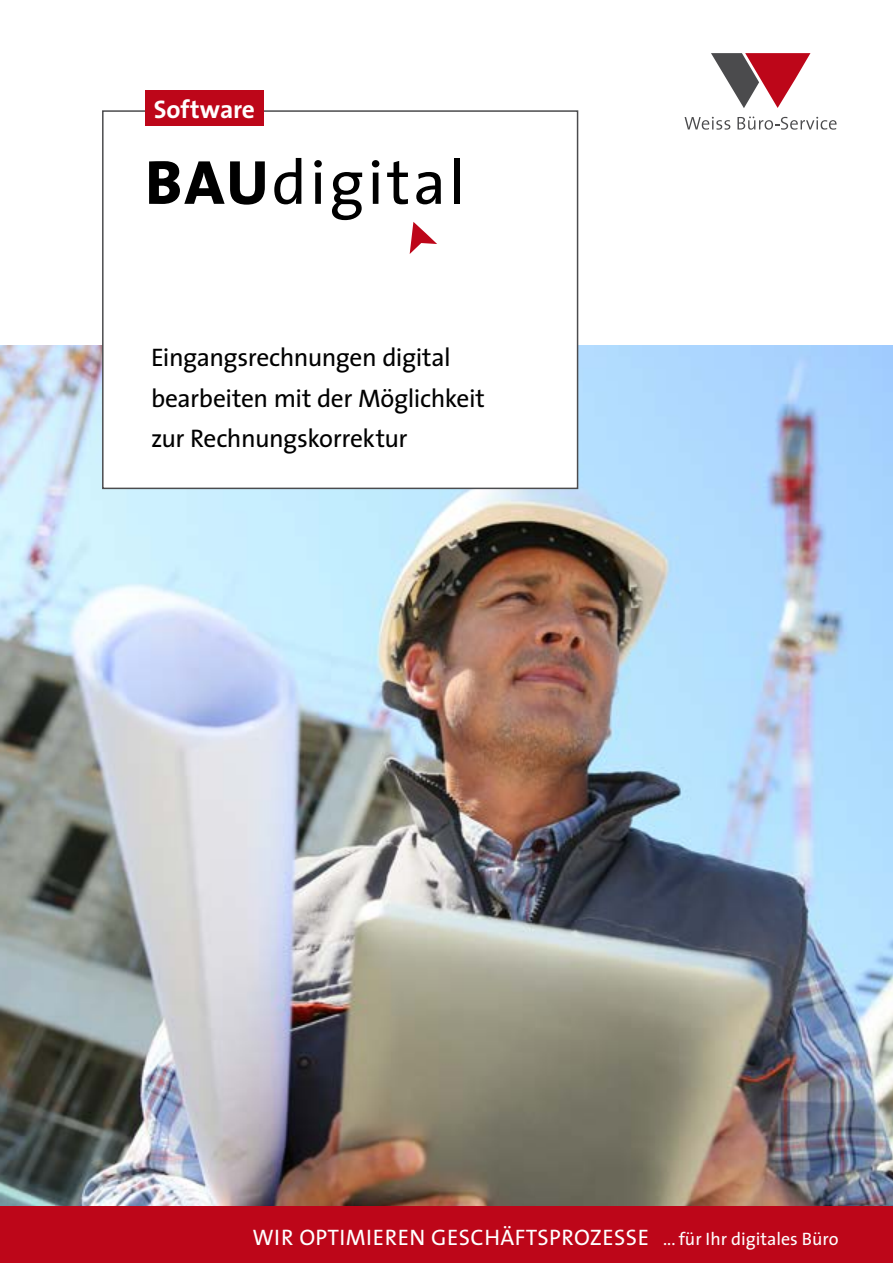
<style>
.page{position:relative;width:893px;height:1263px;background:#fff}
.page>*{position:absolute;margin:0;border:0;box-sizing:border-box;transform-origin:0 0}
.t1{font:62.85px "The Sans";letter-spacing:.05em;color:#000}
.t2{font:25.5px/40.5px "The Sans";letter-spacing:-.02em;color:#000}
.t3{font:700 25.5px "The Sans";letter-spacing:-.005em;color:#fff}
.t4{font:22.5px "The Sans";letter-spacing:.02em;color:#fff}
.s1{font-weight:800}
.s2{font-size:18px}
</style>
<div class="page">
<img style="left:0;top:346px;width:893px;height:860px">
<svg style="left:711px;top:53px;width:99px;height:55px"></svg>
<svg style="left:684px;top:117px;width:46px;height:13px"></svg>
<svg style="left:737px;top:116px;width:99px;height:14px"></svg>
<div style="left:0;top:1206px;width:893px;height:57px;background:#bd0619"></div>
<div style="left:103px;top:111px;width:475px;height:377px;background:#fff"></div>
<div style="left:102px;top:110px;width:476px;height:379px;border:2px solid #4b4b4d"></div>
<div style="left:145px;top:91px;width:119px;height:35px;background:#bd0619"></div>
<svg style="left:410px;top:222px;width:27px;height:32px"></svg>
<p class="t3" style="left:154px;top:88px;width:103px">Software</p>
<h1 class="t1" style="left:145px;top:130px;width:322px"><span class="s1">BAU</span>digital</h1>
<p class="t2" style="left:151px;top:337px;width:335px">Eingangsrechnungen digital bearbeiten mit der Möglichkeit zur Rechnungskorrektur</p>
<p class="t4" style="left:252px;top:1218px;width:587px">WIR OPTIMIEREN GESCHÄFTSPROZESSE <span class="s2">... für Ihr digitales Büro</span></p>
</div>
